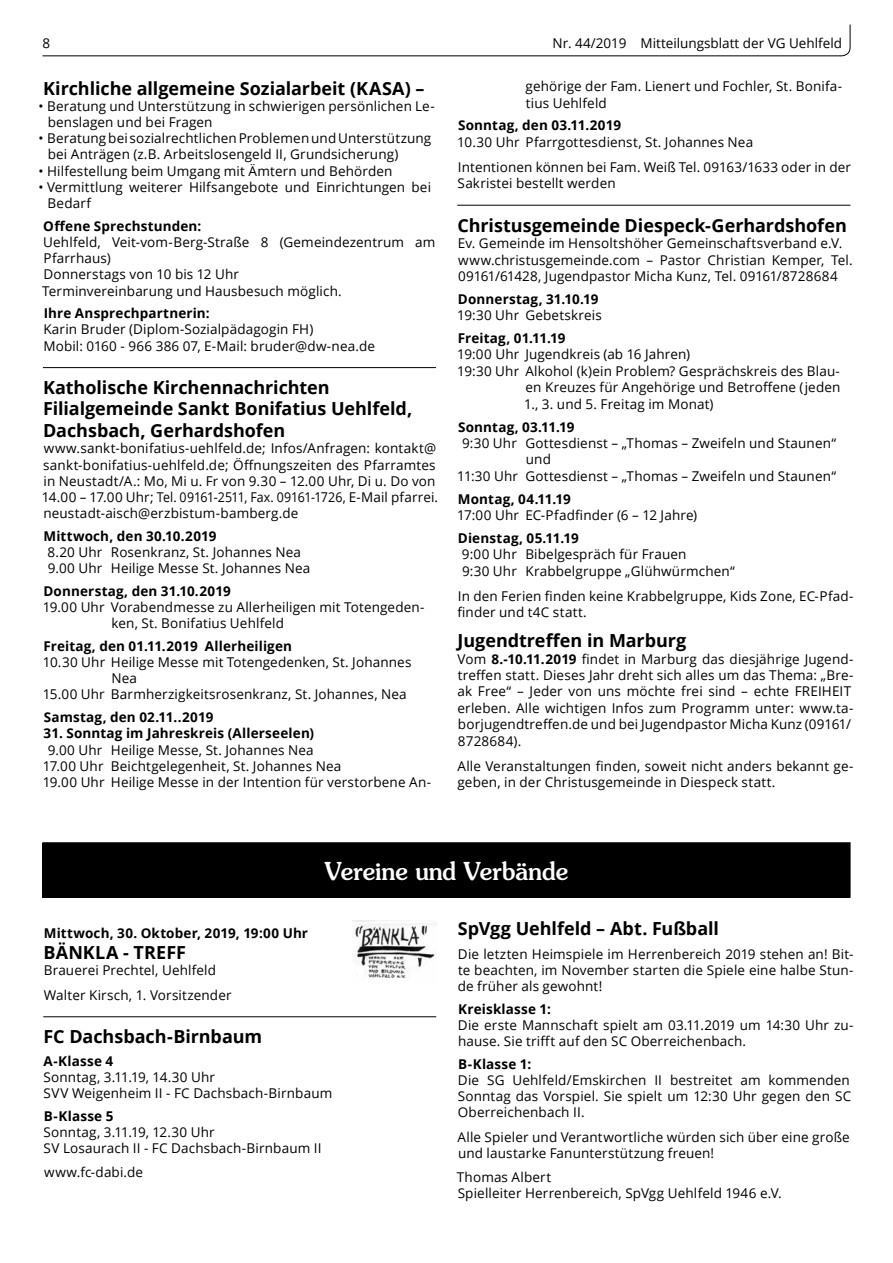
<style>
.page{position:relative;width:893px;height:1263px;background:#fff}
.page>*{position:absolute;margin:0;border:0;box-sizing:border-box;transform-origin:0 0}
.t1{font:500 24.75px "Souvenir";color:#fff;scale:.95 1}
.t2{font:700 18px/21.6px "Open Sans";letter-spacing:-.005em;color:#000}
.t3{font:13.5px/16.2px "Open Sans";letter-spacing:.01em;color:#000}
.t4{font:700 13.5px "Open Sans";letter-spacing:.01em;color:#000}
.s1{font-weight:700}
</style>
<div class="page">
<svg style="left:42px;top:24px;width:809px;height:33px"></svg>
<hr style="left:43px;top:367px;width:393px;height:1px;background:#000">
<hr style="left:457px;top:205px;width:393px;height:1px;background:#000">
<div style="left:43px;top:843px;width:807px;height:54px;background:#000"></div>
<div style="left:43px;top:842px;width:807px;height:56px;border:1px solid #000"></div>
<hr style="left:43px;top:1016px;width:393px;height:1px;background:#000">
<img style="left:353px;top:921px;width:83px;height:57px">
<p class="t3" style="left:43px;top:34px;width:9px">8</p>
<p class="t3" style="left:552px;top:34px;width:291px">Nr. 44/2019 Mitteilungsblatt der VG Uehlfeld</p>
<h2 class="t2" style="left:43px;top:77px;width:383px">Kirchliche allgemeine Sozialarbeit (KASA) –</h2>
<p class="t3" style="left:48px;top:97px;width:388px;text-indent:-9px">• Beratung und Unterstützung in schwierigen persönlichen Le&shy;benslagen und bei Fragen</p>
<p class="t3" style="left:48px;top:130px;width:385px;text-indent:-9px">• Beratung bei sozialrechtlichen Problemen und Unterstützung bei Anträgen (z.B. Arbeitslosengeld II, Grundsicherung)</p>
<p class="t3" style="left:39px;top:162px;width:356px">• Hilfestellung beim Umgang mit Ämtern und Behörden</p>
<p class="t3" style="left:48px;top:178px;width:385px;text-indent:-9px">• Vermittlung weiterer Hilfsangebote und Einrichtungen bei<br>Bedarf</p>
<p class="t4" style="left:43px;top:216px;width:160px">Offene Sprechstunden:</p>
<p class="t3" style="left:42px;top:234px;width:395px">Uehlfeld, Veit-vom-Berg-Straße 8 (Gemeindezentrum am Pfarrhaus)<br>Donnerstags von 10 bis 12 Uhr<br>Terminvereinbarung und Hausbesuch möglich.</p>
<p class="t4" style="left:44px;top:304px;width:168px">Ihre Ansprechpartnerin:</p>
<p class="t3" style="left:43px;top:321px;width:333px">Karin Bruder (Diplom-Sozialpädagogin FH)<br>Mobil: 0160 - 966 386 07, E-Mail: bruder@dw-nea.de</p>
<h2 class="t2" style="left:43px;top:376px;width:371px">Katholische Kirchennachrichten<br>Filialgemeinde Sankt Bonifatius Uehlfeld,<br>Dachsbach, Gerhardshofen</h2>
<p class="t3" style="left:42px;top:440px;width:398px">www.sankt-bonifatius-uehlfeld.de; Infos/Anfragen: kontakt@ sankt-bonifatius-uehlfeld.de; Öffnungszeiten des Pfarramtes in Neustadt/A.: Mo, Mi u. Fr von 9.30 – 12.00 Uhr, Di u. Do von 14.00 – 17.00 Uhr; Tel. 09161-2511, Fax. 09161-1726, E-Mail pfarrei. neustadt-aisch@erzbistum-bamberg.de</p>
<p class="t4" style="left:43px;top:526px;width:175px">Mittwoch, den 30.10.2019</p>
<p class="t3" style="left:47px;top:544px;width:264px">8.20 Uhr Rosenkranz, St. Johannes Nea<br>9.00 Uhr Heilige Messe St. Johannes Nea</p>
<p class="t4" style="left:43px;top:581px;width:189px">Donnerstag, den 31.10.2019</p>
<p class="t3" style="left:112px;top:599px;width:314px;text-indent:-69px">19.00 Uhr Vorabendmesse zu Allerheiligen mit Totengeden&shy;ken, St. Bonifatius Uehlfeld</p>
<p class="t4" style="left:43px;top:636px;width:250px">Freitag, den 01.11.2019 Allerheiligen</p>
<p class="t3" style="left:43px;top:654px;width:370px">10.30 Uhr Heilige Messe mit Totengedenken, St. Johannes</p>
<p class="t3" style="left:111px;top:670px;width:27px">Nea</p>
<p class="t3" style="left:43px;top:686px;width:365px">15.00 Uhr Barmherzigkeitsrosenkranz, St. Johannes, Nea</p>
<p class="t4" style="left:44px;top:708px;width:171px">Samstag, den 02.11..2019</p>
<p class="t4" style="left:44px;top:724px;width:272px">31. Sonntag im Jahreskreis (Allerseelen)</p>
<p class="t3" style="left:43px;top:741px;width:390px;text-indent:5px">9.00 Uhr Heilige Messe, St. Johannes Nea<br>17.00 Uhr Beichtgelegenheit, St. Johannes Nea<br>19.00 Uhr Heilige Messe in der Intention für verstorbene An-</p>
<p class="t3" style="left:526px;top:78px;width:318px">gehörige der Fam. Lienert und Fochler, St. Bonifa&shy;tius Uehlfeld</p>
<p class="t4" style="left:458px;top:116px;width:165px">Sonntag, den 03.11.2019</p>
<p class="t3" style="left:457px;top:129px;width:395px;line-height:24.8px">10.30 Uhr Pfarrgottesdienst, St. Johannes Nea<br>Intentionen können bei Fam. Weiß Tel. 09163/1633 oder in der</p>
<p class="t3" style="left:458px;top:175px;width:160px">Sakristei bestellt werden</p>
<h2 class="t2" style="left:457px;top:214px;width:391px">Christusgemeinde Diespeck-Gerhardshofen</h2>
<p class="t3" style="left:458px;top:235px;width:396px">Ev. Gemeinde im Hensoltshöher Gemeinschaftsverband e.V. www.christusgemeinde.com – Pastor Christian Kemper, Tel.<br>09161/61428, Jugendpastor Micha Kunz, Tel. 09161/8728684</p>
<p class="t4" style="left:458px;top:289px;width:142px">Donnerstag, 31.10.19</p>
<p class="t3" style="left:457px;top:307px;width:146px">19:30 Uhr Gebetskreis</p>
<p class="t4" style="left:458px;top:329px;width:109px">Freitag, 01.11.19</p>
<p class="t3" style="left:457px;top:346px;width:234px">19:00 Uhr Jugendkreis (ab 16 Jahren)</p>
<p class="t3" style="left:457px;top:363px;width:384px">19:30 Uhr Alkohol (k)ein Problem? Gesprächskreis des Blau-</p>
<p class="t3" style="left:526px;top:379px;width:316px">en Kreuzes für Angehörige und Betroffene (jeden</p>
<p class="t3" style="left:524px;top:395px;width:191px">1., 3. und 5. Freitag im Monat)</p>
<p class="t4" style="left:458px;top:417px;width:118px">Sonntag, 03.11.19</p>
<p class="t3" style="left:462px;top:435px;width:376px">9:30 Uhr Gottesdienst – „Thomas – Zweifeln und Staunen“</p>
<p class="t3" style="left:526px;top:451px;width:27px">und</p>
<p class="t3" style="left:457px;top:467px;width:380px">11:30 Uhr Gottesdienst – „Thomas – Zweifeln und Staunen“</p>
<p class="t4" style="left:458px;top:489px;width:114px">Montag, 04.11.19</p>
<p class="t3" style="left:457px;top:507px;width:241px">17:00 Uhr EC-Pfadfinder (6 – 12 Jahre)</p>
<p class="t4" style="left:458px;top:528px;width:122px">Dienstag, 05.11.19</p>
<p class="t3" style="left:462px;top:546px;width:275px">9:00 Uhr Bibelgespräch für Frauen<br>9:30 Uhr Krabbelgruppe „Glühwürmchen“</p>
<p class="t3" style="left:457px;top:587px;width:397px">In den Ferien finden keine Krabbelgruppe, Kids Zone, EC-Pfad&shy;finder und t4C statt.</p>
<h2 class="t2" style="left:458px;top:629px;width:230px">Jugendtreffen in Marburg</h2>
<p class="t3" style="left:457px;top:650px;width:397px">Vom <span class="s1">8.-10.11.2019</span> findet in Marburg das diesjährige Jugend&shy;treffen statt. Dieses Jahr dreht sich alles um das Thema: „Bre&shy;ak Free“ – Jeder von uns möchte frei sind – echte FREIHEIT erleben. Alle wichtigen Infos zum Programm unter: www.ta&shy;borjugendtreffen.de und bei Jugendpastor Micha Kunz (09161/ 8728684).</p>
<p class="t3" style="left:457px;top:757px;width:398px">Alle Veranstaltungen finden, soweit nicht anders bekannt ge&shy;geben, in der Christusgemeinde in Diespeck statt.</p>
<h1 class="t1" style="left:325px;top:856px;width:258px">Vereine und Verbände</h1>
<p class="t4" style="left:44px;top:923px;width:266px">Mittwoch, 30. Oktober, 2019, 19:00 Uhr</p>
<h2 class="t2" style="left:43px;top:941px;width:144px">BÄNKLA - TREFF</h2>
<p class="t3" style="left:44px;top:958px;width:189px;line-height:24.3px">Brauerei Prechtel, Uehlfeld<br>Walter Kirsch, 1. Vorsitzender</p>
<h2 class="t2" style="left:43px;top:1025px;width:220px">FC Dachsbach-Birnbaum</h2>
<p class="t4" style="left:44px;top:1051px;width:71px">A-Klasse 4</p>
<p class="t3" style="left:44px;top:1068px;width:290px">Sonntag, 3.11.19, 14.30 Uhr<br>SVV Weigenheim II - FC Dachsbach-Birnbaum</p>
<p class="t4" style="left:44px;top:1106px;width:71px">B-Klasse 5</p>
<p class="t3" style="left:44px;top:1123px;width:279px">Sonntag, 3.11.19, 12.30 Uhr<br>SV Losaurach II - FC Dachsbach-Birnbaum II</p>
<p class="t3" style="left:44px;top:1164px;width:101px">www.fc-dabi.de</p>
<h2 class="t2" style="left:458px;top:917px;width:263px">SpVgg Uehlfeld – Abt. Fußball</h2>
<p class="t3" style="left:458px;top:945px;width:397px;text-align:justify">Die letzten Heimspiele im Herrenbereich 2019 stehen an! Bit&shy;te beachten, im November starten die Spiele eine halbe Stun&shy;de früher als gewohnt!</p>
<p class="t4" style="left:458px;top:999px;width:94px">Kreisklasse 1:</p>
<p class="t3" style="left:458px;top:1017px;width:397px">Die erste Mannschaft spielt am 03.11.2019 um 14:30 Uhr zu&shy;hause. Sie trifft auf den SC Oberreichenbach.</p>
<p class="t4" style="left:458px;top:1054px;width:75px">B-Klasse 1:</p>
<p class="t3" style="left:458px;top:1072px;width:395px;text-align:justify">Die SG Uehlfeld/Emskirchen II bestreitet am kommenden Sonntag das Vorspiel. Sie spielt um 12:30 Uhr gegen den SC Oberreichenbach II.</p>
<p class="t3" style="left:458px;top:1128px;width:394px">Alle Spieler und Verantwortliche würden sich über eine große und laustarke Fanunterstützung freuen!</p>
<p class="t3" style="left:457px;top:1169px;width:326px">Thomas Albert<br>Spielleiter Herrenbereich, SpVgg Uehlfeld 1946 e.V.</p>
</div>
